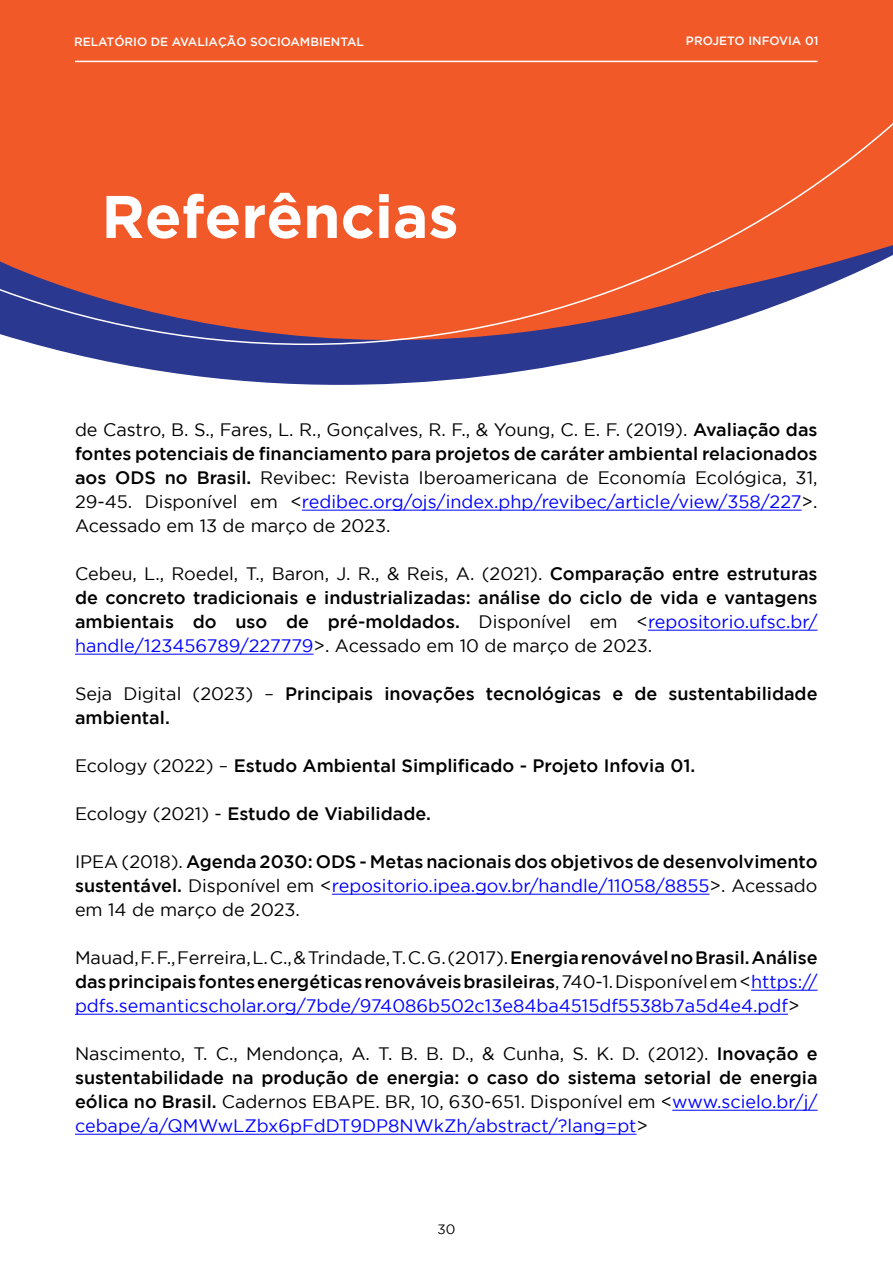
<style>
.page{position:relative;width:893px;height:1263px;background:#fff}
.page>*{position:absolute;margin:0;border:0;box-sizing:border-box;transform-origin:0 0}
.Capítulos{font:700 60px "Gotham";color:#fff}
.Referências{font:500 18px/24px "Gotham";color:#000;text-align:justify}
.Referências-2{font:18px/24px "Gotham";color:#000;text-align:justify}
.t1{font:13.5px "Gotham";color:#000}
.Rodapé{font:500 12px "Gotham";color:#fff}
.s1{font-weight:500}
.s2{color:#00f}
.s3{font-weight:400}
.s4{font-weight:400;color:#00f}
</style>
<div class="page">
<hr style="left:302px;top:510px;width:500px;height:1px;background:#00f">
<hr style="left:648px;top:630px;width:170px;height:1px;background:#00f">
<hr style="left:75px;top:654px;width:239px;height:1px;background:#00f">
<hr style="left:332px;top:894px;width:377px;height:1px;background:#00f">
<hr style="left:751px;top:990px;width:66px;height:1px;background:#00f">
<hr style="left:75px;top:1014px;width:713px;height:1px;background:#00f">
<hr style="left:672px;top:1110px;width:146px;height:1px;background:#00f">
<hr style="left:75px;top:1134px;width:562px;height:1px;background:#00f">
<svg style="left:38px;top:345px;width:612px;height:40px;fill:#2b388f"></svg>
<svg style="left:0;top:0;width:893px;height:345px;background:#e45c38"></svg>
<hr style="left:75px;top:61px;width:743px;height:1px;background:#fff">
<p class="Rodapé" style="left:74px;top:35px;width:291px">RELATÓRIO DE AVALIAÇÃO SOCIOAMBIENTAL</p>
<p class="Rodapé" style="left:686px;top:34px;width:134px">PROJETO INFOVIA 01</p>
<p class="Capítulos" style="left:101px;top:182px;width:359px">Referências</p>
<p class="Referências-2" style="left:75px;top:417px;width:744px">de Castro, B. S., Fares, L. R., Gonçalves, R. F., &amp; Young, C. E. F. (2019). <span class="s1">Avaliação das fontes potenciais de financiamento para projetos de caráter ambiental relacionados aos ODS no Brasil.</span> Revibec: Revista Iberoamericana de Economía Ecológica, 31, 29-45. Disponível em &lt;<span class="s2">redibec.org/ojs/index.php/revibec/article/view/358/227</span>&gt;.<br>Acessado em 13 de março de 2023.</p>
<p class="Referências" style="left:75px;top:561px;width:744px"><span class="s3">Cebeu, L., Roedel, T., Baron, J. R., &amp; Reis, A. (2021).</span> Comparação entre estruturas de concreto tradicionais e industrializadas: análise do ciclo de vida e vantagens ambientais do uso de pré-moldados. <span class="s3">Disponível em &lt;</span><span class="s4">repositorio.ufsc.br/ handle/123456789/227779</span><span class="s3">&gt;. Acessado em 10 de março de 2023.</span></p>
<p class="Referências" style="left:75px;top:681px;width:744px"><span class="s3">Seja Digital (2023) –</span> Principais inovações tecnológicas e de sustentabilidade ambiental.</p>
<p class="Referências" style="left:75px;top:753px;width:622px"><span class="s3">Ecology (2022) –</span> Estudo Ambiental Simplificado - Projeto Infovia 01.</p>
<p class="Referências" style="left:75px;top:801px;width:357px"><span class="s3">Ecology (2021) -</span> Estudo de Viabilidade.</p>
<p class="Referências" style="left:75px;top:849px;width:744px"><span class="s3">IPEA (2018).</span> Agenda 2030: ODS - Metas nacionais dos objetivos de desenvolvimento sustentável. <span class="s3">Disponível em &lt;</span><span class="s4">repositorio.ipea.gov.br/handle/11058/8855</span><span class="s3">&gt;. Acessado em 14 de março de 2023.</span></p>
<p class="Referências" style="left:75px;top:945px;width:744px"><span class="s3">Mauad, F. F., Ferreira, L. C., &amp; Trindade, T. C. G. (2017).</span> Energia renovável no Brasil. Análise das principais fontes energéticas renováveis brasileiras<span class="s3">, 740-1. Disponível em &lt;</span><span class="s4">https:// pdfs.semanticscholar.org/7bde/974086b502c13e84ba4515df5538b7a5d4e4.pdf</span><span class="s3">&gt;</span></p>
<p class="Referências-2" style="left:75px;top:1041px;width:744px">Nascimento, T. C., Mendonça, A. T. B. B. D., &amp; Cunha, S. K. D. (2012). <span class="s1">Inovação e sustentabilidade na produção de energia: o caso do sistema setorial de energia eólica no Brasil.</span> Cadernos EBAPE. BR, 10, 630-651. Disponível em &lt;<span class="s2">www.scielo.br/j/ cebape/a/QMWwLZbx6pFdDT9DP8NWkZh/abstract/?lang=pt</span>&gt;</p>
<p class="t1" style="left:437px;top:1222px;width:19px">30</p>
</div>
